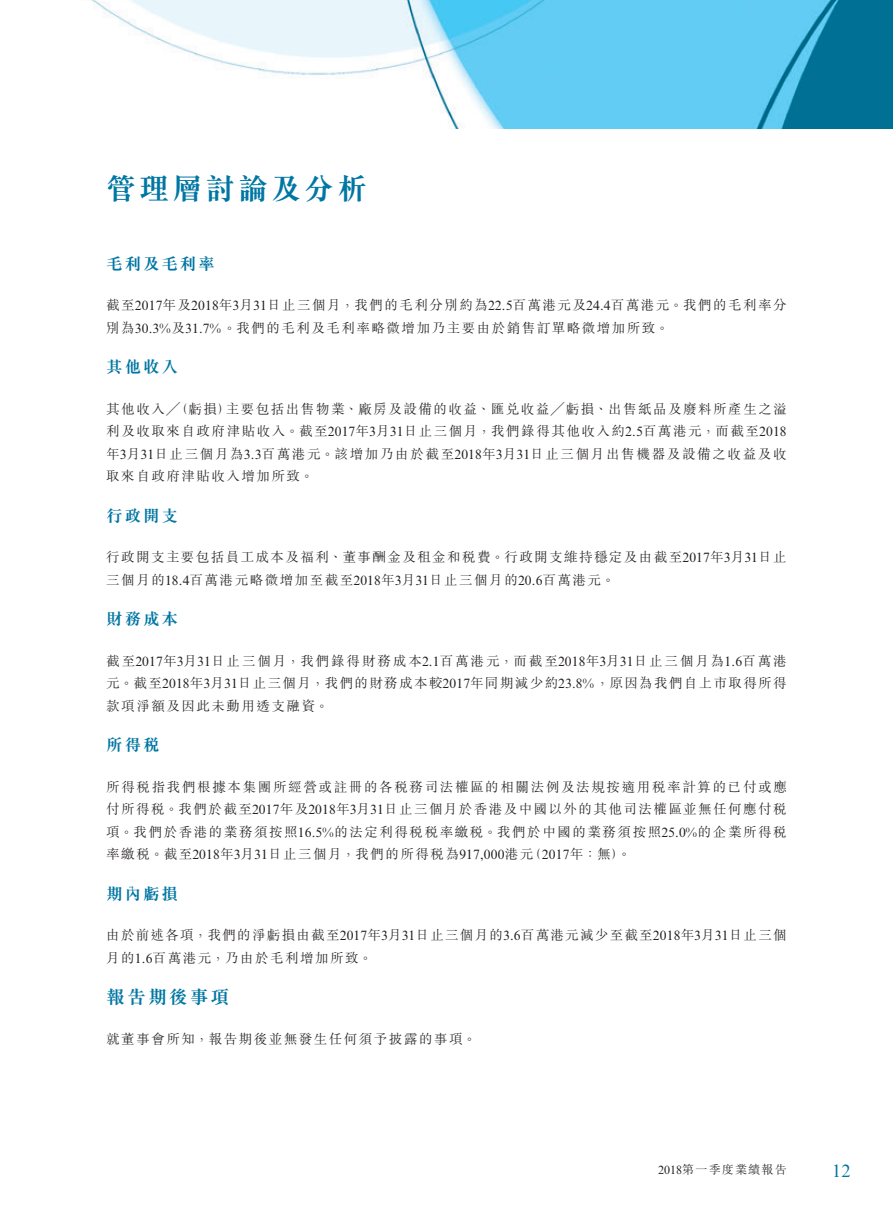
<style>
.page{position:relative;width:893px;height:1212px;background:#fff}
.page>*{position:absolute;margin:0;border:0;box-sizing:border-box;transform-origin:0 0}
.t1{font:700 30px "M Sung HK";letter-spacing:.1em;color:#0076a3}
._03_H1{font:700 18.75px "M Sung HK";letter-spacing:.11em;color:#0076a3}
._01_Body_Text{font:18px "Times New Roman MT Std";color:#0076a3}
._04___H2{font:700 16.5px "M Sung HK";letter-spacing:.115em;color:#0076a3}
._01_Body_Text-2{font:300 13.5px/22.5px "M Sung HK";letter-spacing:.11em;color:#231f20}
.t2{font:300 12px "M Sung HK";letter-spacing:.1em;color:#231f20}
.s1{font-family:"Times New Roman MT Std";font-weight:400}
</style>
<div class="page">
<img style="left:91px;top:0;width:802px;height:129px">
<h1 class="t1" style="left:106px;top:168px;width:262px">管理層討論及分析</h1>
<p class="_04___H2" style="left:106px;top:252px;width:110px">毛利及毛利率</p>
<p class="_01_Body_Text-2" style="left:106px;top:294px;width:682px">截至<span class="s1">2017</span>年及<span class="s1">2018</span>年<span class="s1">3</span>月<span class="s1">31</span>日止三個月，我們的毛利分別約為<span class="s1">22.5</span>百萬港元及<span class="s1">24.4</span>百萬港元。我們的毛利率分別為<span class="s1">30.3%</span>及<span class="s1">31.7%</span>。我們的毛利及毛利率略微增加乃主要由於銷售訂單略微增加所致。</p>
<p class="_04___H2" style="left:106px;top:356px;width:73px">其他收入</p>
<p class="_01_Body_Text-2" style="left:106px;top:397px;width:682px;text-align:justify">其他收入╱（虧損）主要包括出售物業、廠房及設備的收益、匯兌收益╱虧損、出售紙品及廢料所產生之溢利及收取來自政府津貼收入。截至<span class="s1">2017</span>年<span class="s1">3</span>月<span class="s1">31</span>日止三個月，我們錄得其他收入約<span class="s1">2.5</span>百萬港元，而截至<span class="s1">2018</span>年<span class="s1">3</span>月<span class="s1">31</span>日止三個月為<span class="s1">3.3</span>百萬港元。該增加乃由於截至<span class="s1">2018</span>年<span class="s1">3</span>月<span class="s1">31</span>日止三個月出售機器及設備之收益及收取來自政府津貼收入增加所致。</p>
<p class="_04___H2" style="left:106px;top:504px;width:73px">行政開支</p>
<p class="_01_Body_Text-2" style="left:106px;top:546px;width:682px">行政開支主要包括員工成本及福利、董事酬金及租金和稅費。行政開支維持穩定及由截至<span class="s1">2017</span>年<span class="s1">3</span>月<span class="s1">31</span>日止三個月的<span class="s1">18.4</span>百萬港元略微增加至截至<span class="s1">2018</span>年<span class="s1">3</span>月<span class="s1">31</span>日止三個月的<span class="s1">20.6</span>百萬港元。</p>
<p class="_04___H2" style="left:106px;top:608px;width:73px">財務成本</p>
<p class="_01_Body_Text-2" style="left:106px;top:649px;width:682px;text-align:justify">截至<span class="s1">2017</span>年<span class="s1">3</span>月<span class="s1">31</span>日止三個月，我們錄得財務成本<span class="s1">2.1</span>百萬港元，而截至<span class="s1">2018</span>年<span class="s1">3</span>月<span class="s1">31</span>日止三個月為<span class="s1">1.6</span>百萬港元。截至<span class="s1">2018</span>年<span class="s1">3</span>月<span class="s1">31</span>日止三個月，我們的財務成本較<span class="s1">2017</span>年同期減少約<span class="s1">23.8%</span>，原因為我們自上市取得所得款項淨額及因此未動用透支融資。</p>
<p class="_04___H2" style="left:106px;top:734px;width:55px">所得稅</p>
<p class="_01_Body_Text-2" style="left:106px;top:775px;width:682px;text-align:justify">所得稅指我們根據本集團所經營或註冊的各稅務司法權區的相關法例及法規按適用稅率計算的已付或應付所得稅。我們於截至<span class="s1">2017</span>年及<span class="s1">2018</span>年<span class="s1">3</span>月<span class="s1">31</span>日止三個月於香港及中國以外的其他司法權區並無任何應付稅項。我們於香港的業務須按照<span class="s1">16.5%</span>的法定利得稅稅率繳稅。我們於中國的業務須按照<span class="s1">25.0%</span>的企業所得稅率繳稅。截至<span class="s1">2018</span>年<span class="s1">3</span>月<span class="s1">31</span>日止三個月，我們的所得稅為<span class="s1">917,000</span>港元（<span class="s1">2017</span>年：無）。</p>
<p class="_04___H2" style="left:106px;top:882px;width:73px">期內虧損</p>
<p class="_01_Body_Text-2" style="left:106px;top:924px;width:682px">由於前述各項，我們的淨虧損由截至<span class="s1">2017</span>年<span class="s1">3</span>月<span class="s1">31</span>日止三個月的<span class="s1">3.6</span>百萬港元減少至截至<span class="s1">2018</span>年<span class="s1">3</span>月<span class="s1">31</span>日止三個月的<span class="s1">1.6</span>百萬港元，乃由於毛利增加所致。</p>
<p class="_03_H1" style="left:106px;top:983px;width:125px">報告期後事項</p>
<p class="_01_Body_Text-2" style="left:106px;top:1027px;width:371px">就董事會所知，報告期後並無發生任何須予披露的事項。</p>
<p class="t2" style="left:658px;top:1161px;width:130px"><span class="s1">2018</span>第一季度業績報告</p>
<p class="_01_Body_Text" style="left:832px;top:1160px;width:20px">12</p>
</div>
